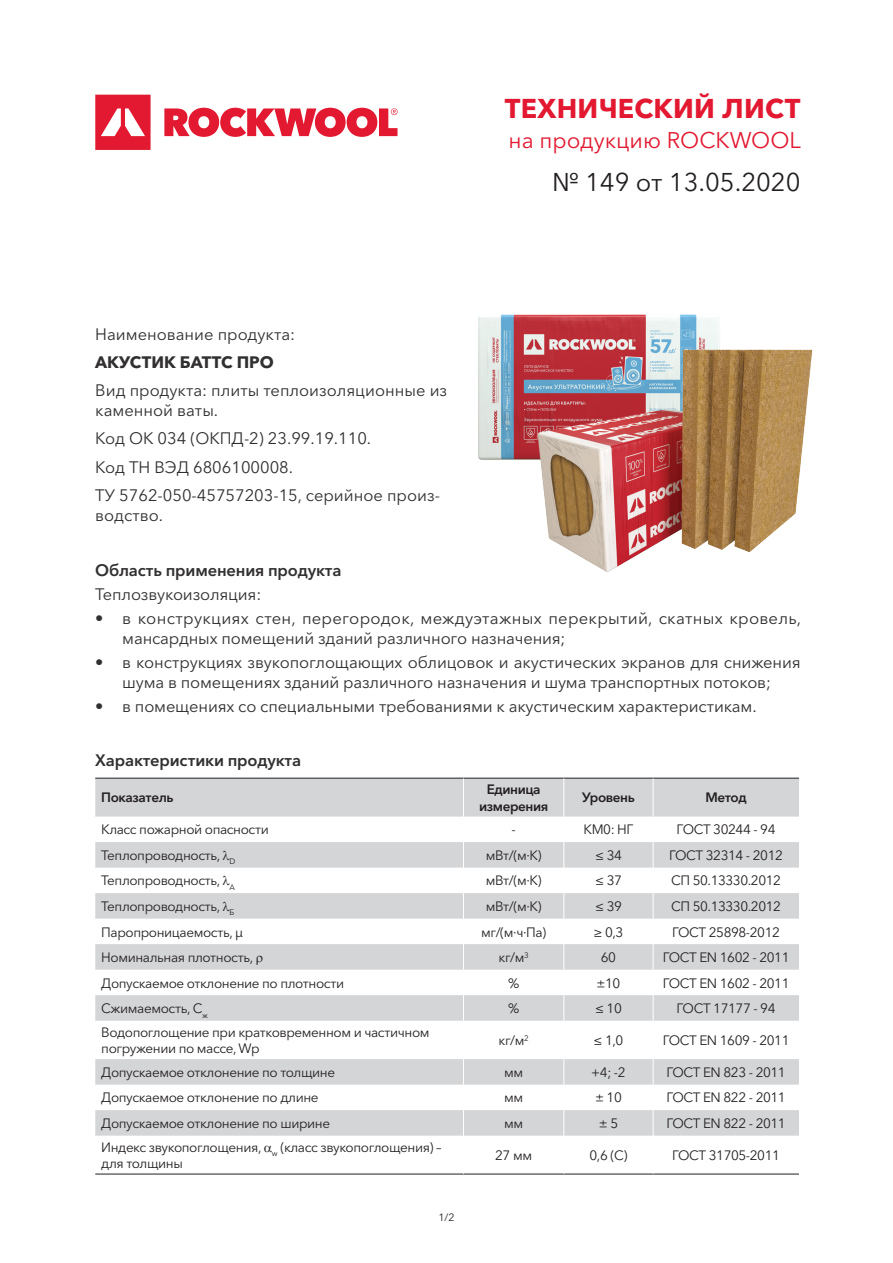
<style>
.page{position:relative;width:893px;height:1263px;background:#fff}
.page>*{position:absolute;margin:0;border:0;box-sizing:border-box;transform-origin:0 0}
.t1{font:700 27px "Avenir Next Cyr";letter-spacing:.01em;color:#e21931}
.t2{font:25.5px "Avenir Next Cyr";color:#231f20}
.t3{font:22.5px "Avenir Next Cyr";color:#e21931}
.t4{font:16.5px/19.8px "Avenir Next Cyr";letter-spacing:-.01em;color:#312f30}
.t5{font:16.5px/19.8px "Avenir Next Cyr";letter-spacing:.015em;color:#312f30}
.t6{font:600 16.5px "Avenir Next Cyr";letter-spacing:-.01em;color:#312f30}
.t7{font:700 16.5px "Avenir Next Cyr";color:#312f30}
.t8{font:13.5px/16.2px "Avenir Next Cyr";letter-spacing:-.03em;color:#231f20}
.t9{font:600 13.5px/16.2px "Avenir Next Cyr";letter-spacing:-.03em;color:#231f20;text-align:center}
.t10{font:10.5px "Avenir Next Cyr";color:#231f20}
</style>
<div class="page">
<img style="left:478px;top:314px;width:46px;height:146px">
<svg style="left:95px;top:95px;width:56px;height:55px"></svg>
<svg style="left:164px;top:108px;width:233px;height:29px"></svg>
<img style="left:524px;top:314px;width:289px;height:258px">
<svg style="left:95px;top:779px;width:704px;height:357px;fill:#d4d5d7"></svg>
<hr style="left:95px;top:778px;width:368px;height:1px;background:#231f20">
<hr style="left:463px;top:778px;width:101px;height:1px;background:#231f20">
<hr style="left:564px;top:778px;width:89px;height:1px;background:#231f20">
<hr style="left:653px;top:778px;width:146px;height:1px;background:#231f20">
<hr style="left:95px;top:1174px;width:368px;height:1px;background:#231f20">
<hr style="left:463px;top:1174px;width:101px;height:1px;background:#231f20">
<hr style="left:564px;top:1174px;width:89px;height:1px;background:#231f20">
<hr style="left:653px;top:1174px;width:146px;height:1px;background:#231f20">
<hr style="left:463px;top:778px;width:1px;height:38px;background:#fff">
<hr style="left:563px;top:778px;width:1px;height:38px;background:#fff">
<hr style="left:653px;top:778px;width:1px;height:38px;background:#fff">
<svg style="left:463px;top:816px;width:1px;height:205px"></svg>
<svg style="left:563px;top:816px;width:1px;height:205px"></svg>
<svg style="left:653px;top:816px;width:1px;height:205px"></svg>
<hr style="left:463px;top:1021px;width:1px;height:38px;background:#fff">
<hr style="left:563px;top:1021px;width:1px;height:38px;background:#fff">
<hr style="left:653px;top:1021px;width:1px;height:38px;background:#fff">
<svg style="left:463px;top:1059px;width:1px;height:77px"></svg>
<svg style="left:563px;top:1059px;width:1px;height:77px"></svg>
<svg style="left:653px;top:1059px;width:1px;height:77px"></svg>
<svg style="left:223px;top:850px;width:7px;height:10px"></svg>
<svg style="left:223px;top:876px;width:7px;height:9px"></svg>
<svg style="left:223px;top:901px;width:7px;height:10px"></svg>
<svg style="left:256px;top:956px;width:7px;height:9px"></svg>
<p class="t4" style="left:95px;top:324px;width:201px">Наименование продукта:</p>
<p class="t7" style="left:95px;top:352px;width:180px">АКУСТИК БАТТС ПРО</p>
<p class="t4" style="left:95px;top:380px;width:353px">Вид продукта: плиты теплоизоляционные из каменной ваты.</p>
<p class="t4" style="left:95px;top:424px;width:346px;line-height:28.3px">Код ОК 034 (ОКПД-2) 23.99.19.110.<br>Код ТН ВЭД 6806100008.<br>ТУ 5762-050-45757203-15, серийное произ-</p>
<p class="t4" style="left:95px;top:505px;width:69px">водство.</p>
<h1 class="t1" style="left:505px;top:92px;width:297px">ТЕХНИЧЕСКИЙ ЛИСТ</h1>
<h3 class="t3" style="left:509px;top:126px;width:294px">на продукцию ROCKWOOL</h3>
<h2 class="t2" style="left:552px;top:167px;width:250px">№ 149 от 13.05.2020</h2>
<p class="t6" style="left:95px;top:560px;width:248px">Область применения продукта</p>
<p class="t4" style="left:95px;top:584px;width:167px">Теплозвукоизоляция:</p>
<p class="t5" style="left:122px;top:609px;width:680px;text-indent:-27px">• в конструкциях стен, перегородок, междуэтажных перекрытий, скатных кровель, мансардных помещений зданий различного назначения;</p>
<p class="t4" style="left:95px;top:652px;width:707px;text-align:center">• в конструкциях звукопоглощающих облицовок и акустических экранов для снижения шума в помещениях зданий различного назначения и шума транспортных потоков;</p>
<p class="t4" style="left:95px;top:696px;width:663px">• в помещениях со специальными требованиями к акустическим характеристикам.</p>
<p class="t6" style="left:95px;top:750px;width:207px">Характеристики продукта</p>
<p class="t9" style="left:101px;top:789px;width:74px">Показатель</p>
<p class="t9" style="left:479px;top:781px;width:71px">Единица измерения</p>
<p class="t9" style="left:582px;top:789px;width:54px">Уровень</p>
<p class="t9" style="left:705px;top:789px;width:43px">Метод</p>
<p class="t8" style="left:101px;top:822px;width:169px">Класс пожарной опасности</p>
<p class="t8" style="left:511px;top:822px;width:6px">-</p>
<p class="t8" style="left:584px;top:822px;width:51px">КМ0: НГ</p>
<p class="t8" style="left:677px;top:822px;width:100px">ГОСТ 30244 - 94</p>
<p class="t8" style="left:101px;top:847px;width:136px">Теплопроводность, <sub>D</sub></p>
<p class="t8" style="left:486px;top:847px;width:57px">мВт/(м·К)</p>
<p class="t8" style="left:595px;top:847px;width:28px">≤ 34</p>
<p class="t8" style="left:669px;top:847px;width:115px">ГОСТ 32314 - 2012</p>
<p class="t8" style="left:101px;top:873px;width:135px">Теплопроводность, <sub>А</sub></p>
<p class="t8" style="left:486px;top:873px;width:57px">мВт/(м·К)</p>
<p class="t8" style="left:595px;top:873px;width:28px">≤ 37</p>
<p class="t8" style="left:671px;top:873px;width:111px">СП 50.13330.2012</p>
<p class="t8" style="left:101px;top:898px;width:135px">Теплопроводность, <sub>Б</sub></p>
<p class="t8" style="left:486px;top:898px;width:57px">мВт/(м·К)</p>
<p class="t8" style="left:595px;top:898px;width:28px">≤ 39</p>
<p class="t8" style="left:671px;top:898px;width:111px">СП 50.13330.2012</p>
<p class="t8" style="left:101px;top:924px;width:143px">Паропроницаемость, µ</p>
<p class="t8" style="left:481px;top:924px;width:67px">мг/(м·ч·Па)</p>
<p class="t8" style="left:594px;top:924px;width:31px">≥ 0,3</p>
<p class="t8" style="left:672px;top:924px;width:109px">ГОСТ 25898-2012</p>
<p class="t8" style="left:101px;top:949px;width:153px">Номинальная плотность,</p>
<p class="t8" style="left:499px;top:949px;width:32px">кг/м<sup>3</sup></p>
<p class="t8" style="left:601px;top:949px;width:17px">60</p>
<p class="t8" style="left:663px;top:949px;width:128px">ГОСТ EN 1602 - 2011</p>
<p class="t8" style="left:101px;top:975px;width:244px">Допускаемое отклонение по плотности</p>
<p class="t8" style="left:508px;top:975px;width:13px">%</p>
<p class="t8" style="left:597px;top:975px;width:25px">±10</p>
<p class="t8" style="left:663px;top:975px;width:128px">ГОСТ EN 1602 - 2011</p>
<p class="t8" style="left:101px;top:1000px;width:108px">Сжимаемость, С<sub>ж</sub></p>
<p class="t8" style="left:508px;top:1000px;width:13px">%</p>
<p class="t8" style="left:595px;top:1000px;width:28px">≤ 10</p>
<p class="t8" style="left:677px;top:1000px;width:100px">ГОСТ 17177 - 94</p>
<p class="t8" style="left:101px;top:1024px;width:330px">Водопоглощение при кратковременном и частичном погружении по массе, Wp</p>
<p class="t8" style="left:499px;top:1032px;width:32px">кг/м<sup>2</sup></p>
<p class="t8" style="left:593px;top:1032px;width:31px">≤ 1,0</p>
<p class="t8" style="left:663px;top:1032px;width:128px">ГОСТ EN 1609 - 2011</p>
<p class="t8" style="left:101px;top:1064px;width:235px">Допускаемое отклонение по толщине</p>
<p class="t8" style="left:504px;top:1064px;width:21px">мм</p>
<p class="t8" style="left:591px;top:1064px;width:36px">+4; -2</p>
<p class="t8" style="left:666px;top:1064px;width:121px">ГОСТ EN 823 - 2011</p>
<p class="t8" style="left:101px;top:1090px;width:219px">Допускаемое отклонение по длине</p>
<p class="t8" style="left:504px;top:1090px;width:21px">мм</p>
<p class="t8" style="left:595px;top:1090px;width:28px">± 10</p>
<p class="t8" style="left:666px;top:1090px;width:121px">ГОСТ EN 822 - 2011</p>
<p class="t8" style="left:101px;top:1115px;width:230px">Допускаемое отклонение по ширине</p>
<p class="t8" style="left:504px;top:1115px;width:21px">мм</p>
<p class="t8" style="left:599px;top:1115px;width:21px">± 5</p>
<p class="t8" style="left:666px;top:1115px;width:121px">ГОСТ EN 822 - 2011</p>
<p class="t8" style="left:101px;top:1139px;width:342px">Индекс звукопоглощения, <sub>w</sub> (класс звукопоглощения) – для толщины</p>
<p class="t8" style="left:495px;top:1147px;width:38px">27 мм</p>
<p class="t8" style="left:589px;top:1147px;width:39px">0,6 (С)</p>
<p class="t8" style="left:672px;top:1147px;width:109px">ГОСТ 31705-2011</p>
<p class="t10" style="left:438px;top:1211px;width:18px">1/2</p>
</div>
